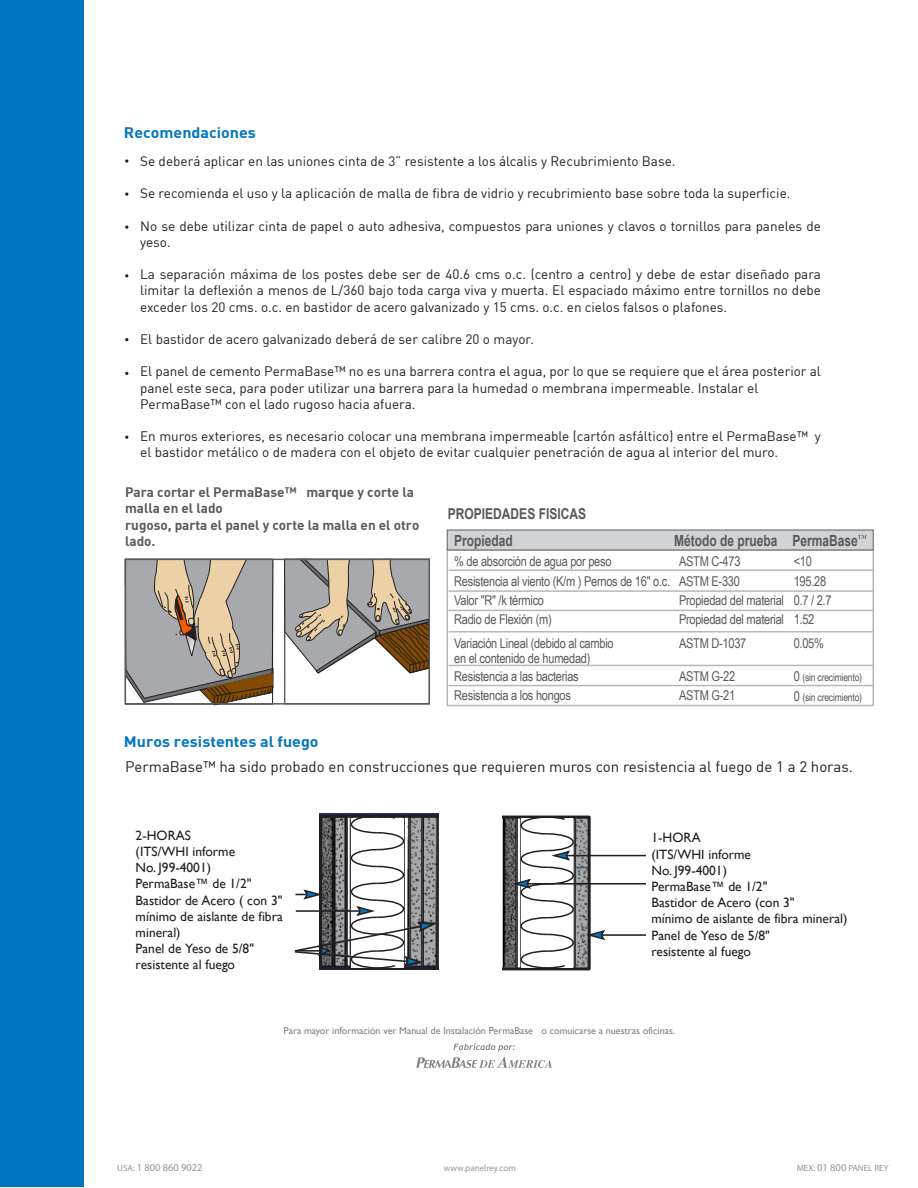
<style>
.page{position:relative;width:918px;height:1188px;background:#fff}
.page>*{position:absolute;margin:0;border:0;box-sizing:border-box;transform-origin:0 0}
.t1{font:700 15.3px "Arial";color:#58595b;scale:.78 1}
.t2{font:15px "DIN";color:#231f20}
.t3{font:15px "DIN Bold";color:#0076c0;scale:1.07 1}
.t4{font:700 15px "Arial";color:#58595b;scale:.8 1}
.t5{font:13.5px/16.2px "DIN";color:#231f20}
.t6{font:13.5px/19.5px "Arial Narrow";letter-spacing:-.02em;color:#58595b}
.t7{font:13.5px/16.2px "Gill Sans";color:#231f20}
.t8{font:13.5px/16.5px "DIN Bold";color:#58595b}
.t9{font:10.5px/20.5px "Arial Narrow";letter-spacing:-.02em;color:#58595b}
.t10{font:10.5px "Myriad Pro";color:#939598}
.t11{font:10.05px "Gill Sans";color:#808285}
.t12{font:9px "Myriad Pro";color:#939598}
.s1{font-size:13.5px}
.s2{font-size:9px}
.s3{font-size:10.5px}
</style>
<div class="page">
<div style="left:0;top:0;width:84px;height:1186px;background:#0076c0"></div>
<svg style="left:125px;top:159px;width:3px;height:4px"></svg>
<div style="left:446px;top:549px;width:428px;height:157px;border:2px solid #b6b8ba"></div>
<div style="left:447px;top:529px;width:427px;height:22px;background:#d1d3d4;border:1px solid #6d6e71"></div>
<hr style="left:449px;top:569px;width:424px;height:2px;background:#b6b8ba">
<hr style="left:449px;top:590px;width:424px;height:2px;background:#b6b8ba">
<hr style="left:449px;top:610px;width:424px;height:1px;background:#b6b8ba">
<hr style="left:449px;top:631px;width:424px;height:1px;background:#b6b8ba">
<hr style="left:449px;top:665px;width:424px;height:1px;background:#b6b8ba">
<hr style="left:449px;top:685px;width:424px;height:1px;background:#b6b8ba">
<svg style="left:858px;top:535px;width:9px;height:4px"></svg>
<svg style="left:284px;top:558px;width:146px;height:116px;background:#aea69a"></svg>
<svg style="left:124px;top:554px;width:156px;height:157px"></svg>
<svg style="left:127px;top:561px;width:146px;height:142px;background:#ada498"></svg>
<div style="left:125px;top:559px;width:305px;height:146px;border:1px solid #58595b"></div>
<svg style="left:416px;top:1043px;width:136px;height:25px"></svg>
<hr style="left:566px;top:855px;width:80px;height:1px;background:#231f20">
<hr style="left:528px;top:883px;width:118px;height:2px;background:#231f20">
<hr style="left:601px;top:934px;width:45px;height:2px;background:#231f20">
<svg style="left:502px;top:815px;width:105px;height:155px"></svg>
<svg style="left:294px;top:814px;width:145px;height:156px"></svg>
<p class="t3" style="left:124px;top:123px;width:125px">Recomendaciones</p>
<p class="t5" style="left:140px;top:153px;width:537px">Se deberá aplicar en las uniones cinta de 3” resistente a los álcalis y Recubrimiento Base.</p>
<p class="t5" style="left:140px;top:185px;width:652px">Se recomienda el uso y la aplicación de malla de fibra de vidrio y recubrimiento base sobre toda la superficie.</p>
<p class="t5" style="left:140px;top:217px;width:682px">No se debe utilizar cinta de papel o auto adhesiva, compuestos para uniones y clavos o tornillos para paneles de yeso.</p>
<p class="t5" style="left:140px;top:266px;width:682px;text-align:justify">La separación máxima de los postes debe ser de 40.6 cms o.c. (centro a centro) y debe de estar diseñado para limitar la deflexión a menos de L/360 bajo toda carga viva y muerta. El espaciado máximo entre tornillos no debe exceder los 20 cms. o.c. en bastidor de acero galvanizado y 15 cms. o.c. en cielos falsos o plafones.</p>
<p class="t5" style="left:140px;top:331px;width:395px">El bastidor de acero galvanizado deberá de ser calibre 20 o mayor.</p>
<p class="t5" style="left:140px;top:363px;width:682px">El panel de cemento PermaBase™ no es una barrera contra el agua, por lo que se requiere que el área posterior al panel este seca, para poder utilizar una barrera para la humedad o membrana impermeable. Instalar el<br>PermaBase™ con el lado rugoso hacia afuera.</p>
<p class="t5" style="left:140px;top:428px;width:682px">En muros exteriores, es necesario colocar una membrana impermeable (cartón asfáltico) entre el PermaBase™ y el bastidor metálico o de madera con el objeto de evitar cualquier penetración de agua al interior del muro.</p>
<p class="t8" style="left:125px;top:483px;width:296px">Para cortar el PermaBase™ marque y corte la malla en el lado<br>rugoso, parta el panel y corte la malla en el otro lado.</p>
<p class="t3" style="left:124px;top:732px;width:183px">Muros resistentes al fuego</p>
<p class="t4" style="left:448px;top:504px;width:175px">PROPIEDADES FISICAS</p>
<p class="t1" style="left:454px;top:530px;width:77px">Propiedad</p>
<p class="t1" style="left:674px;top:530px;width:134px">Método de prueba</p>
<p class="t1" style="left:792px;top:530px;width:85px">PermaBase</p>
<p class="t6" style="left:454px;top:551px;width:218px">% de absorción de agua por peso<br>Resistencia al viento (K/m ) Pernos de 16" o.c.<br>Valor "R" /k térmico<br>Radio de Flexión (m)</p>
<p class="t6" style="left:454px;top:635px;width:161px;line-height:15px">Variación Lineal (debido al cambio en el contenido de humedad)</p>
<p class="t6" style="left:454px;top:666px;width:126px;line-height:19px">Resistencia a las bacterias<br>Resistencia a los hongos</p>
<p class="t6" style="left:679px;top:551px;width:107px">ASTM C-473<br>ASTM E-330<br>Propiedad del material<br>Propiedad del material</p>
<p class="t6" style="left:679px;top:633px;width:69px">ASTM D-1037</p>
<p class="t6" style="left:679px;top:666px;width:58px;line-height:19px">ASTM G-22<br>ASTM G-21</p>
<p class="t6" style="left:794px;top:551px;width:39px">&lt;10<br>195.28<br>0.7 / 2.7<br>1.52</p>
<p class="t6" style="left:794px;top:633px;width:32px">0.05%</p>
<p class="t9" style="left:794px;top:666px;width:70px"><span class="s1">0</span> (sin crecimiento)<br><span class="s1">0</span> (sin crecimiento)</p>
<p class="t2" style="left:125px;top:757px;width:729px">PermaBase™ ha sido probado en construcciones que requieren muros con resistencia al fuego de 1 a 2 horas.</p>
<p class="t7" style="left:136px;top:827px;width:149px">2-HORAS<br>(ITS/WHI informe<br>No. J99-4001)<br>PermaBase™ de 1/2"<br>Bastidor de Acero ( con 3" mínimo de aislante de fibra mineral)<br>Panel de Yeso de 5/8" resistente al fuego</p>
<p class="t7" style="left:652px;top:830px;width:197px">1-HORA<br>(ITS/WHI informe<br>No. J99-4001)<br>PermaBase™ de 1/2"<br>Bastidor de Acero (con 3"<br>mínimo de aislante de fibra mineral)<br>Panel de Yeso de 5/8"<br>resistente al fuego</p>
<p class="t11" style="left:284px;top:1024px;width:393px">Para mayor información ver Manual de Instalación PermaBase o comuicarse a nuestras oficinas.</p>
<p class="t10" style="left:117px;top:1161px;width:87px"><span class="s2">USA:</span> 1 800 860 9022</p>
<p class="t12" style="left:444px;top:1163px;width:74px">www.panelrey.com</p>
<p class="t12" style="left:797px;top:1163px;width:93px">MEX: <span class="s3">01 800</span> PANEL REY</p>
</div>
